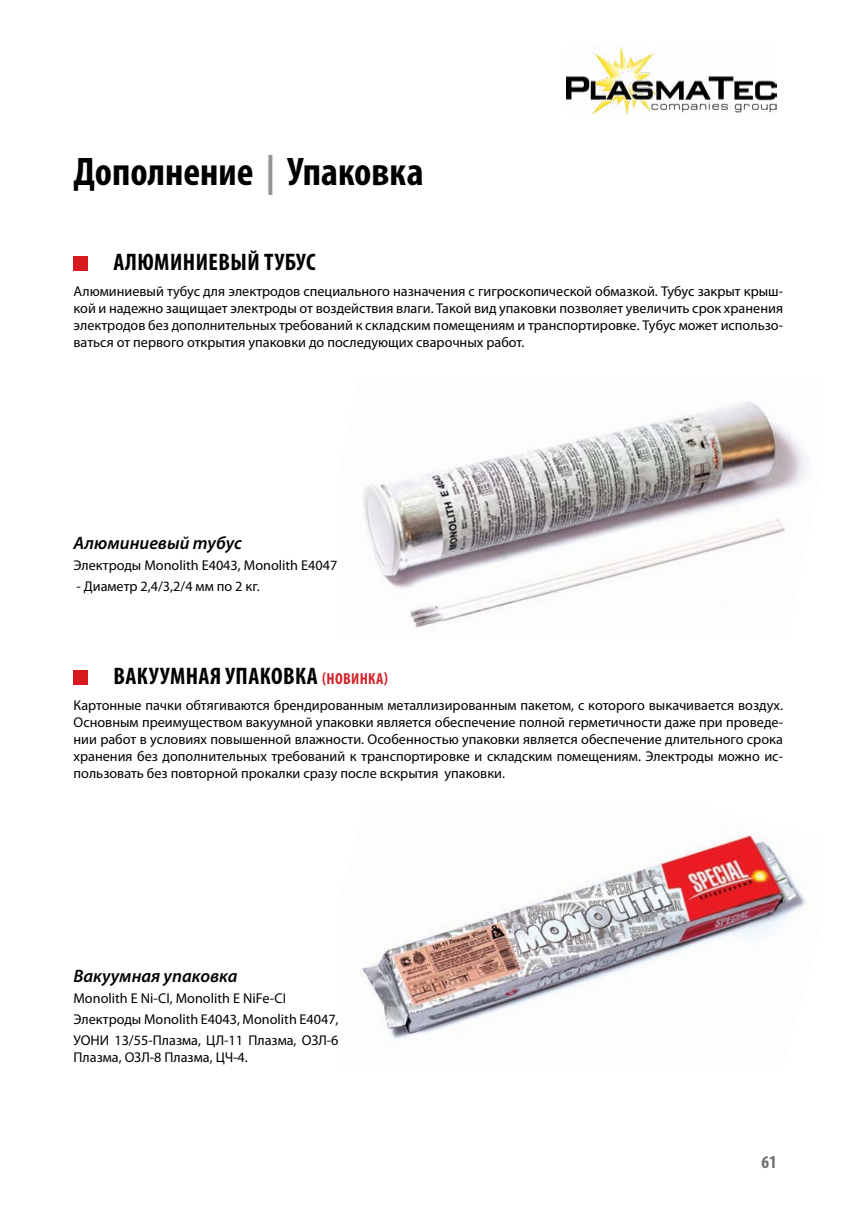
<style>
.page{position:relative;width:854px;height:1214px;background:#fff}
.page>*{position:absolute;margin:0;border:0;box-sizing:border-box;transform-origin:0 0}
.t1{font:700 condensed 40px "Myriad Pro";color:#000}
.t2{font:700 condensed 24px "Myriad Pro";letter-spacing:.02em;color:#000}
.t3{font:italic 600 18px "Myriad Pro";color:#000}
.t4{font:700 condensed 18px "Myriad Pro";color:#6d6e71}
.t5{font:14.2px/17px "Myriad Pro";color:#000;text-align:justify}
.s1{color:#939598}
.s2{font-size:16px;color:#d2232a}
</style>
<div class="page">
<img style="left:566px;top:46px;width:210px;height:68px">
<img style="left:363px;top:401px;width:444px;height:227px">
<img style="left:360px;top:831px;width:445px;height:210px">
<div style="left:73px;top:257px;width:15px;height:14px;background:#d71920"></div>
<div style="left:73px;top:670px;width:15px;height:14px;background:#d71920"></div>
<h1 class="t1" style="left:73px;top:146px;width:351px">Дополнение <span class="s1">|</span> Упаковка</h1>
<h2 class="t2" style="left:113px;top:247px;width:204px">АЛЮМИНИЕВЫЙ ТУБУС</h2>
<p class="t5" style="left:73px;top:283px;width:710px">Алюминиевый тубус для электродов специального назначения с гигроскопической обмазкой. Тубус закрыт крыш&shy;кой и надежно защищает электроды от воздействия влаги. Такой вид упаковки позволяет увеличить срок хранения электродов без дополнительных требований к складским помещениям и транспортировке. Тубус может использо&shy;ваться от первого открытия упаковки до последующих сварочных работ.</p>
<p class="t3" style="left:73px;top:531px;width:170px">Алюминиевый тубус</p>
<p class="t5" style="left:73px;top:556px;width:265px">Электроды Monolith E4043, Monolith E4047</p>
<p class="t5" style="left:76px;top:577px;width:185px">- Диаметр 2,4/3,2/4 мм по 2 кг.</p>
<h2 class="t2" style="left:113px;top:661px;width:276px">ВАКУУМНАЯ УПАКОВКА <span class="s2">(НОВИНКА)</span></h2>
<p class="t5" style="left:73px;top:696px;width:710px">Картонные пачки обтягиваются брендированным металлизированным пакетом, с которого выкачивается воздух.<br>Основным преимуществом вакуумной упаковки является обеспечение полной герметичности даже при проведе&shy;нии работ в условиях повышенной влажности. Особенностью упаковки является обеспечение длительного срока хранения без дополнительных требований к транспортировке и складским помещениям. Электроды можно ис&shy;пользовать без повторной прокалки сразу после вскрытия упаковки.</p>
<p class="t3" style="left:73px;top:964px;width:165px">Вакуумная упаковка</p>
<p class="t5" style="left:73px;top:987px;width:266px;line-height:21px;text-align:left">Monolith E Ni-CI, Monolith E NiFe-CI<br>Электроды Monolith E4043, Monolith E4047,<br>УОНИ 13/55-Плазма, ЦЛ-11 Плазма, ОЗЛ-6</p>
<p class="t5" style="left:73px;top:1048px;width:176px">Плазма, ОЗЛ-8 Плазма, ЦЧ-4.</p>
<p class="t4" style="left:761px;top:1150px;width:17px">61</p>
</div>
